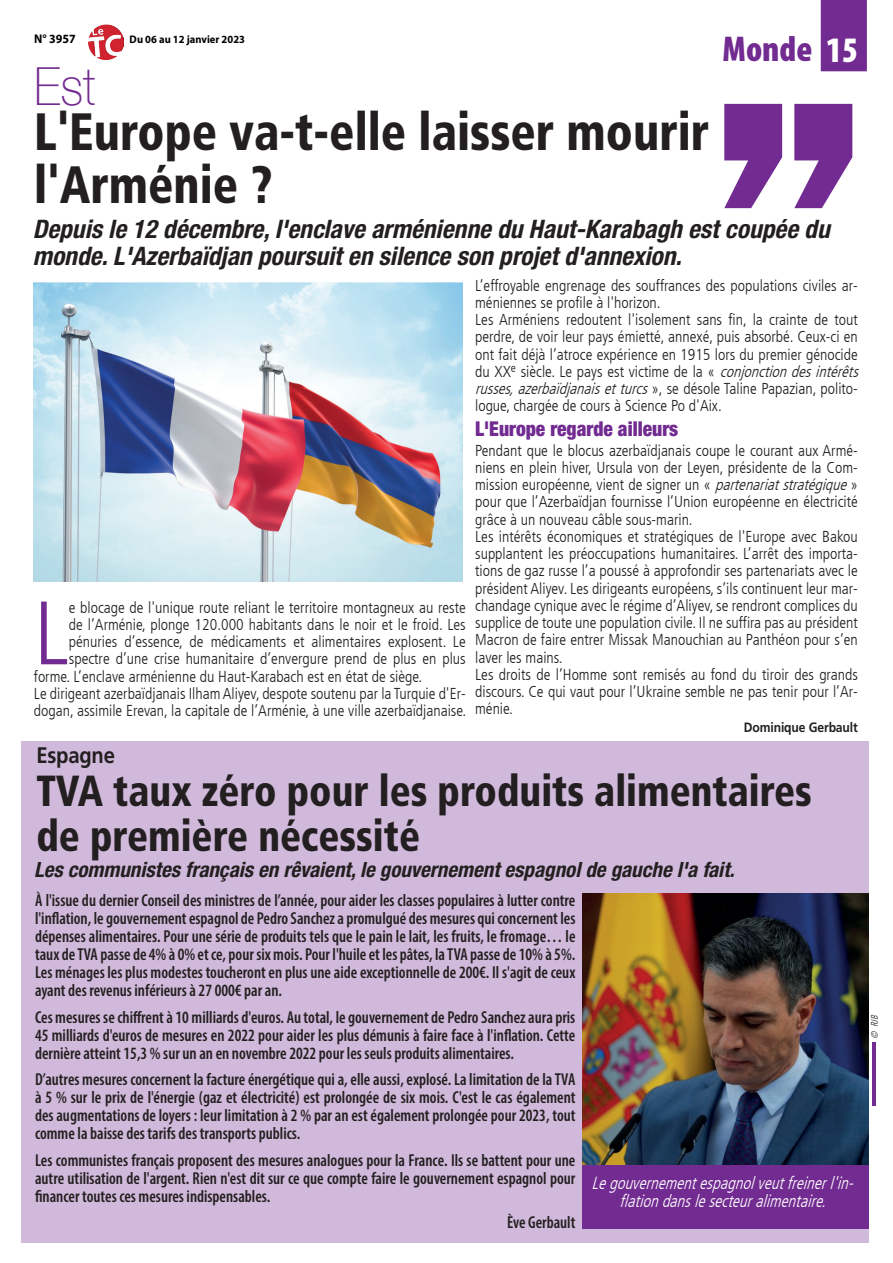
<style>
.page{position:relative;width:893px;height:1263px;background:#fff}
.page>*{position:absolute;margin:0;border:0;box-sizing:border-box;transform-origin:0 0}
.t1{font:300 condensed 89.85px "Frutiger LT";color:#722b91}
.t2{font:900 condensed 52.5px/52.5px "Frutiger LT Std";color:#231f20;scale:.9 1}
.t3{font:100 52.5px "Helvetica Neue";color:#722b91;scale:.9 1}
.t4{font:900 condensed 43.5px/45px "Frutiger LT Std";color:#231f20;scale:.9 1}
.t5{font:900 condensed 36px "Myriad Pro";color:#722b91}
.t6{font:italic 700 condensed 25.5px/27px "Helvetica Neue LT Std";color:#231f20}
.t7{font:700 22.5px "Frutiger LT Std";letter-spacing:-.01em;color:#231f20;scale:.9 1}
.t8{font:italic 700 condensed 21px "Helvetica Neue LT Std";color:#231f20}
.t9{font:900 condensed 20.4px "Helvetica Neue";color:#722b91;scale:.95 1}
.t10{font:600 condensed 17.4px/18px "Myriad Pro";color:#231f20;text-align:justify;scale:.95 1}
.t11{font:italic 300 condensed 17.4px/18px "Frutiger LT";color:#fff;text-align:center;scale:.95 1}
.t12{font:300 condensed 15.75px/17.2px "Frutiger LT";color:#231f20}
.t13{font:700 13.5px "Frutiger LT Std";letter-spacing:-.01em;color:#231f20;scale:.9 1}
.t14{font:700 12.6px "Myriad Pro";color:#000;scale:.95 1}
.t15{font:700 10.95px "Myriad Pro";color:#000;scale:.95 1}
.t16{font:italic 300 condensed 9.45px "Frutiger LT";color:#231f20;scale:.95 1}
.s1{color:#fff}
.s2{font-style:italic}
</style>
<div class="page">
<img style="left:88px;top:24px;width:35px;height:35px">
<div style="left:22px;top:741px;width:847px;height:501px;background:#d0b9da"></div>
<div style="left:820px;top:0;width:47px;height:71px;background:#722b91"></div>
<svg style="left:724px;top:104px;width:128px;height:104px"></svg>
<img style="left:34px;top:282px;width:428px;height:300px">
<img style="left:583px;top:894px;width:286px;height:271px">
<div style="left:583px;top:1165px;width:286px;height:63px;background:#722b91"></div>
<hr style="left:872px;top:1042px;width:3px;height:63px;background:#722b91">
<p class="t14" style="left:34px;top:31px;width:45px">N° 3957</p>
<p class="t15" style="left:130px;top:32px;width:123px">Du 06 au 12 janvier 2023</p>
<h3 class="t5" style="left:722px;top:26px;width:137px">Monde <span class="s1">15</span></h3>
<h2 class="t3" style="left:34px;top:46px;width:70px">Est</h2>
<h2 class="t2" style="left:34px;top:105px;width:751px">L'Europe va-t-elle laisser mourir l'Arménie ?</h2>
<h3 class="t6" style="left:33px;top:215px;width:798px">Depuis le 12 décembre, l'enclave arménienne du Haut-Karabagh est coupée du monde. L'Azerbaïdjan poursuit en silence son projet d'annexion.</h3>
<p class="t12" style="left:475px;top:277px;width:389px">L’effroyable engrenage des souffrances des populations civiles ar&shy;méniennes se profile à l'horizon.<br>Les Arméniens redoutent l'isolement sans fin, la crainte de tout perdre, de voir leur pays émietté, annexé, puis absorbé. Ceux-ci en ont fait déjà l’atroce expérience en 1915 lors du premier génocide du XX<sup>e</sup> siècle. Le pays est victime de la « <span class="s2">conjonctiondesintérêts russes,azerbaïdjanaisetturcs</span>», se désole Taline Papazian, polito&shy;logue, chargée de cours à Science Po d'Aix.</p>
<p class="t9" style="left:475px;top:416px;width:215px">L'Europe regarde ailleurs</p>
<p class="t12" style="left:475px;top:442px;width:384px">Pendant que le blocus azerbaïdjanais coupe le courant aux Armé&shy;niens en plein hiver, Ursula von der Leyen, présidente de la Com&shy;mission européenne, vient de signer un « <span class="s2">partenariatstratégique</span>» pour que l’Azerbaïdjan fournisse l’Union européenne en électricité grâce à un nouveau câble sous-marin.<br>Les intérêts économiques et stratégiques de l'Europe avec Bakou supplantent les préoccupations humanitaires. L’arrêt des importa&shy;tions de gaz russe l’a poussé à approfondir ses partenariats avec le président Aliyev. Les dirigeants européens, s’ils continuent leur mar&shy;chandage cynique avec le régime d’Aliyev, se rendront complices du supplice de toute une population civile. Il ne suffira pas au président Macron de faire entrer Missak Manouchian au Panthéon pour s’en laver les mains.<br>Les droits de l’Homme sont remisés au fond du tiroir des grands discours. Ce qui vaut pour l’Ukraine semble ne pas tenir pour l’Ar&shy;ménie.</p>
<p class="t13" style="left:744px;top:719px;width:128px">Dominique Gerbault</p>
<h1 class="t1" style="left:34px;top:582px;width:36px">L</h1>
<p class="t12" style="left:69px;top:599px;width:398px">e blocage de l'unique route reliant le territoire montagneux au reste</p>
<p class="t12" style="left:69px;top:616px;width:398px">de l’Arménie, plonge 120.000 habitants dans le noir et le froid. Les</p>
<p class="t12" style="left:69px;top:633px;width:398px">pénuries d’essence, de médicaments et alimentaires explosent. Le</p>
<p class="t12" style="left:69px;top:650px;width:398px">spectre d’une crise humanitaire d’envergure prend de plus en plus</p>
<p class="t12" style="left:34px;top:668px;width:390px">forme. L’enclave arménienne du Haut-Karabach est en état de siège.</p>
<p class="t12" style="left:34px;top:685px;width:433px">Le dirigeant azerbaïdjanais Ilham Aliyev, despote soutenu par la Turquie d'Er-</p>
<p class="t12" style="left:34px;top:702px;width:434px">dogan, assimile Erevan, la capitale de l’Arménie, à une ville azerbaïdjanaise.</p>
<h3 class="t7" style="left:36px;top:742px;width:89px">Espagne</h3>
<h3 class="t4" style="left:36px;top:768px;width:863px">TVA taux zéro pour les produits alimentaires de première nécessité</h3>
<p class="t10" style="left:35px;top:891px;width:570px">À l'issue du dernier Conseil des ministres de l’année, pour aider les classes populaires à lutter contre l'inflation, le gouvernement espagnol de Pedro Sanchez a promulgué des mesures qui concernent les dépenses alimentaires. Pour une série de produits tels que le pain le lait, les fruits, le fromage… le taux de TVA passe de 4% à 0% et ce, pour six mois. Pour l'huile et les pâtes, la TVA passe de 10% à 5%.<br>Les ménages les plus modestes toucheront en plus une aide exceptionnelle de 200€. Il s'agit de ceux ayant des revenus inférieurs à 27 000€ par an.</p>
<p class="t10" style="left:35px;top:1008px;width:570px">Ces mesures se chiffrent à 10 milliards d'euros. Au total, le gouvernement de Pedro Sanchez aura pris 45 milliards d'euros de mesures en 2022 pour aider les plus démunis à faire face à l'inflation. Cette dernière atteint 15,3 % sur un an en novembre 2022 pour les seuls produits alimentaires.</p>
<p class="t10" style="left:35px;top:1070px;width:570px">D’autres mesures concernent la facture énergétique qui a, elle aussi, explosé. La limitation de la TVA à 5 % sur le prix de l'énergie (gaz et électricité) est prolongée de six mois. C'est le cas également des augmentations de loyers : leur limitation à 2 % par an est également prolongée pour 2023, tout comme la baisse des tarifs des transports publics.</p>
<p class="t10" style="left:35px;top:1151px;width:570px">Les communistes français proposent des mesures analogues pour la France. Ils se battent pour une autre utilisation de l'argent. Rien n'est dit sur ce que compte faire le gouvernement espagnol pour financer toutes ces mesures indispensables.</p>
<p class="t10" style="left:507px;top:1213px;width:73px">Ève Gerbault</p>
<h3 class="t8" style="left:34px;top:857px;width:702px">Les communistes français en rêvaient, le gouvernement espagnol de gauche l'a fait.</h3>
<p class="t11" style="left:592px;top:1174px;width:282px">Legouvernementespagnolveutfreinerl'in&shy;flationdanslesecteuralimentaire.</p>
<p class="t16" style="left:869px;top:1039px;width:29px;rotate:-90deg">© RJB</p>
</div>
